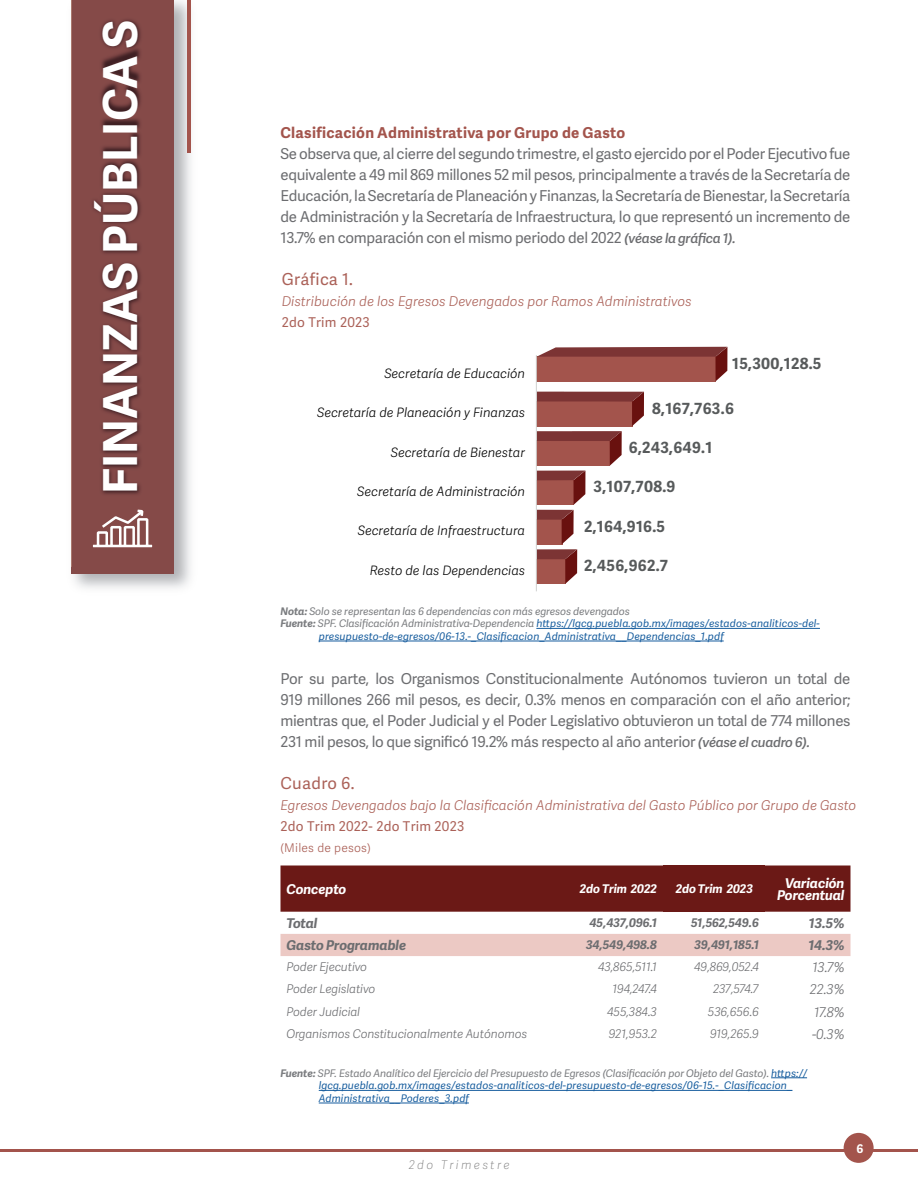
<style>
.page{position:relative;width:918px;height:1188px;background:#fff}
.page>*{position:absolute;margin:0;border:0;box-sizing:border-box;transform-origin:0 0}
.t1{font:700 46.8px "Adelle Sans";color:#fff}
.t2{font:16.5px "Adelle Sans";letter-spacing:.02em;color:#ab6158}
.t3{font:700 15.45px "Adelle Sans";letter-spacing:.02em;color:#575a5b}
.t4{font:15px/21px "Adelle Sans";letter-spacing:-.02em;color:#6c6d70;text-align:justify}
.t5{font:700 15px "Adelle Sans";letter-spacing:.02em;color:#a3544c}
.t6{font:italic 300 13.5px "Adelle Sans";letter-spacing:.005em;color:#ab6158}
.t7{font:13.5px "Adelle Sans";letter-spacing:.02em;color:#ab6158}
.t8{font:italic 700 13.5px "Adelle Sans";letter-spacing:-.01em;color:#6c6d70}
.t9{font:italic 700 13.5px/12px "Adelle Sans";letter-spacing:-.01em;color:#fff;text-align:right}
.t10{font:italic 300 13.5px "Adelle Sans";color:#6c6d70}
.t11{font:italic 300 12.9px "Adelle Sans";color:#000001}
.t12{font:italic 300 12px "Adelle Sans";letter-spacing:-.01em;color:#6c6d70}
.t13{font:italic 700 12px "Adelle Sans";letter-spacing:-.02em;color:#6c6d70}
.t14{font:italic 700 12px "Adelle Sans";letter-spacing:-.01em;color:#fff}
.t15{font:300 12px "Adelle Sans";letter-spacing:.02em;color:#ab6158}
.t16{font:italic 100 12px "Adelle Sans";letter-spacing:.2em;color:#808080}
.t17{font:700 12px "Adelle Sans";color:#fff}
.t18{font:italic 10.5px/12.6px "Adelle Sans";letter-spacing:.01em;color:#175d9e}
.t19{font:italic 10.5px "Adelle Sans";letter-spacing:-.01em;color:#7a7c7f}
.s1{font-weight:600;font-style:italic;font-size:13.5px}
.s2{font-weight:700}
.s3{font-weight:700;color:#7a7c7f}
.s4{color:#7a7c7f}
</style>
<div class="page">
<div style="left:71px;top:0;width:103px;height:574px;background:#854a48"></div>
<hr style="left:187px;top:0;width:4px;height:153px;background:#a3544c">
<img style="left:187px;top:153px;width:1px;height:436px">
<img style="left:71px;top:0;width:82px;height:567px">
<hr style="left:0;top:1149px;width:918px;height:3px;background:#a3544c">
<div style="left:844px;top:1133px;width:30px;height:30px;background:#a3544c;border-radius:50%"></div>
<svg style="left:537px;top:392px;width:107px;height:192px"></svg>
<hr style="left:536px;top:355px;width:1px;height:236px;background:#cfd1d0">
<svg style="left:537px;top:347px;width:190px;height:34px;background:#984d47"></svg>
<hr style="left:536px;top:628px;width:284px;height:1px;background:#175d9e">
<hr style="left:319px;top:641px;width:405px;height:1px;background:#175d9e">
<hr style="left:771px;top:1078px;width:36px;height:1px;background:#175d9e">
<hr style="left:319px;top:1090px;width:473px;height:1px;background:#175d9e">
<hr style="left:319px;top:1103px;width:150px;height:1px;background:#175d9e">
<div style="left:280px;top:866px;width:570px;height:46px;background:#6b1916"></div>
<div style="left:663px;top:866px;width:102px;height:46px;background:#6b1916"></div>
<div style="left:280px;top:934px;width:570px;height:22px;background:#ecc9c4"></div>
<div style="left:658px;top:872px;width:101px;height:34px;background:#6b1916"></div>
<h1 class="t1" style="left:86px;top:494px;width:476px;rotate:-90deg">FINANZAS PÚBLICA S</h1>
<p class="t5" style="left:280px;top:122px;width:346px">Clasificación Administrativa por Grupo de Gasto</p>
<p class="t4" style="left:280px;top:143px;width:571px">Se observa que, al cierre del segundo trimestre, el gasto ejercido por el Poder Ejecutivo fue equivalente a 49 mil 869 millones 52 mil pesos, principalmente a través de la Secretaría de Educación, la Secretaría de Planeación y Finanzas, la Secretaría de Bienestar, la Secretaría de Administración y la Secretaría de Infraestructura, lo que representó un incremento de 13.7% en comparación con el mismo periodo del 2022 <span class="s1">(véase la gráfica 1).</span></p>
<p class="t2" style="left:282px;top:267px;width:73px">Gráfica 1.</p>
<p class="t6" style="left:282px;top:291px;width:411px">Distribución de los Egresos Devengados por Ramos Administrativos</p>
<p class="t7" style="left:282px;top:313px;width:90px">2do Trim 2023</p>
<p class="t11" style="left:384px;top:364px;width:142px">Secretaría de Educación</p>
<p class="t11" style="left:317px;top:403px;width:209px">Secretaría de Planeación y Finanzas</p>
<p class="t11" style="left:391px;top:443px;width:136px">Secretaría de Bienestar</p>
<p class="t11" style="left:357px;top:482px;width:169px">Secretaría de Administración</p>
<p class="t11" style="left:358px;top:521px;width:169px">Secretaría de Infraestructura</p>
<p class="t11" style="left:370px;top:561px;width:157px">Resto de las Dependencias</p>
<p class="t3" style="left:732px;top:352px;width:91px">15,300,128.5</p>
<p class="t3" style="left:652px;top:397px;width:83px">8,167,763.6</p>
<p class="t3" style="left:629px;top:436px;width:85px">6,243,649.1</p>
<p class="t3" style="left:594px;top:476px;width:83px">3,107,708.9</p>
<p class="t3" style="left:584px;top:515px;width:82px">2,164,916.5</p>
<p class="t3" style="left:584px;top:555px;width:85px">2,456,962.7</p>
<p class="t19" style="left:280px;top:603px;width:351px"><span class="s2">Nota:</span> Solo se representan las 6 dependencias con más egresos devengados</p>
<p class="t18" style="left:319px;top:617px;width:503px;text-indent:-38px"><span class="s3">Fuente:</span> <span class="s4">SPF. Clasificación Administrativa-Dependencia</span> https://lgcg.puebla.gob.mx/images/estados-analiticos-del&shy;presupuesto-de-egresos/06-13.-_Clasificacion_Administrativa__Dependencias_1.pdf</p>
<p class="t4" style="left:280px;top:668px;width:572px">Por su parte, los Organismos Constitucionalmente Autónomos tuvieron un total de 919 millones 266 mil pesos, es decir, 0.3% menos en comparación con el año anterior; mientras que, el Poder Judicial y el Poder Legislativo obtuvieron un total de 774 millones 231 mil pesos, lo que significó 19.2% más respecto al año anterior <span class="s1">(véase el cuadro 6).</span></p>
<p class="t2" style="left:280px;top:771px;width:76px">Cuadro 6.</p>
<p class="t6" style="left:280px;top:795px;width:577px">Egresos Devengados bajo la Clasificación Administrativa del Gasto Público por Grupo de Gasto</p>
<p class="t7" style="left:280px;top:817px;width:185px">2do Trim 2022- 2do Trim 2023</p>
<p class="t15" style="left:280px;top:839px;width:92px">(Miles de pesos)</p>
<p class="t9" style="left:286px;top:882px;width:62px">Concepto</p>
<p class="t14" style="left:580px;top:880px;width:79px">2do Trim 2022</p>
<p class="t14" style="left:676px;top:880px;width:79px">2do Trim 2023</p>
<p class="t9" style="left:777px;top:876px;width:69px">Variación<br>Porcentual</p>
<p class="t8" style="left:286px;top:914px;width:33px">Total</p>
<p class="t13" style="left:589px;top:914px;width:69px">45,437,096.1</p>
<p class="t13" style="left:691px;top:914px;width:69px">51,562,549.6</p>
<p class="t8" style="left:809px;top:914px;width:37px">13.5%</p>
<p class="t8" style="left:286px;top:936px;width:121px">Gasto Programable</p>
<p class="t13" style="left:586px;top:936px;width:72px">34,549,498.8</p>
<p class="t13" style="left:695px;top:936px;width:66px">39,491,185.1</p>
<p class="t8" style="left:809px;top:936px;width:37px">14.3%</p>
<p class="t12" style="left:286px;top:958px;width:82px">Poder Ejecutivo</p>
<p class="t12" style="left:598px;top:958px;width:60px">43,865,511.1</p>
<p class="t12" style="left:694px;top:958px;width:66px">49,869,052.4</p>
<p class="t10" style="left:812px;top:958px;width:34px">13.7%</p>
<p class="t12" style="left:286px;top:980px;width:90px">Poder Legislativo</p>
<p class="t12" style="left:613px;top:980px;width:46px">194,247.4</p>
<p class="t12" style="left:713px;top:980px;width:47px">237,574.7</p>
<p class="t10" style="left:810px;top:980px;width:36px">22.3%</p>
<p class="t12" style="left:286px;top:1003px;width:75px">Poder Judicial</p>
<p class="t12" style="left:607px;top:1003px;width:51px">455,384.3</p>
<p class="t12" style="left:708px;top:1003px;width:53px">536,656.6</p>
<p class="t10" style="left:814px;top:1002px;width:32px">17.8%</p>
<p class="t12" style="left:286px;top:1025px;width:242px">Organismos Constitucionalmente Autónomos</p>
<p class="t12" style="left:609px;top:1025px;width:50px">921,953.2</p>
<p class="t12" style="left:710px;top:1025px;width:50px">919,265.9</p>
<p class="t10" style="left:812px;top:1024px;width:34px">-0.3%</p>
<p class="t18" style="left:319px;top:1066px;width:490px;text-indent:-38px"><span class="s3">Fuente:</span> <span class="s4">SPF. Estado Analítico del Ejercicio del Presupuesto de Egresos (Clasificación por Objeto del Gasto).</span> https:// lgcg.puebla.gob.mx/images/estados-analiticos-del-presupuesto-de-egresos/06-15.-_Clasificacion_<br>Administrativa__Poderes_3.pdf</p>
<p class="t16" style="left:409px;top:1156px;width:102px">2do Trimestre</p>
<p class="t17" style="left:856px;top:1140px;width:8px">6</p>
</div>
